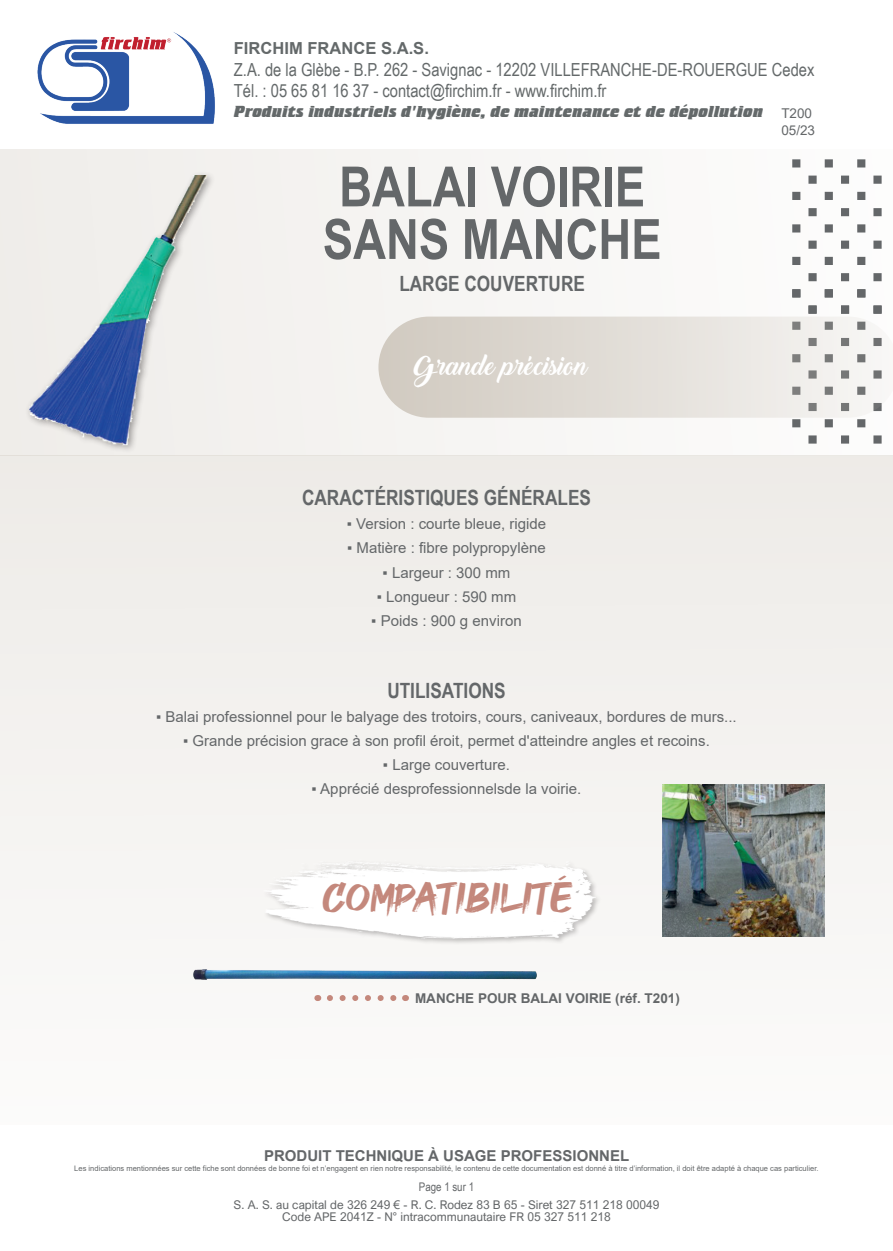
<style>
.page{position:relative;width:893px;height:1251px;background:#fff}
.page>*{position:absolute;margin:0;border:0;box-sizing:border-box;transform-origin:0 0}
.t1{font:133.5px/129.8px "Arial";color:#646769}
.t2{font:700 55.5px/52.5px "Arial Narrow";color:#646769}
.t3{font:42px "GOODBRUSH";color:#c4887c}
.t4{font:25.5px "Backto Black Demo";color:#fff}
.t5{font:700 21px "Arial Narrow";color:#646769}
.t6{font:18px/21.6px "Arial Narrow";color:#64696a}
.t7{font:16.5px "Crillee Extra Bold Italic Plain";color:#64696a}
.t8{font:700 16.5px "Arial";color:#64696a}
.t9{font:15px "Arial";color:#646769}
.t10{font:700 15px "Arial";color:#646769}
.t11{font:700 13.5px "Arial";color:#646769}
.t12{font:13.5px/16.2px "Arial";color:#646769}
.t13{font:12px/12px "Arial Nova";color:#646769;text-align:center}
.t14{font:11.85px "Arial Narrow";color:#646769}
.t15{font:7.5px "Arial";color:#646769}
</style>
<div class="page">
<div style="left:0;top:455px;width:893px;height:669px;background:#f4f2f0"></div>
<div style="left:0;top:149px;width:893px;height:306px;background:#f7f5f4"></div>
<div style="left:25px;top:171px;width:191px;height:283px;background:#f2f0ed"></div>
<img style="left:0;top:175px;width:211px;height:273px">
<svg style="left:378px;top:316px;width:416px;height:101px"></svg>
<img style="left:266px;top:864px;width:332px;height:79px">
<img style="left:193px;top:969px;width:344px;height:10px">
<svg style="left:330px;top:995px;width:67px;height:5px"></svg>
<img style="left:662px;top:784px;width:163px;height:152px">
<img style="left:37px;top:32px;width:178px;height:92px">
<p class="t8" style="left:234px;top:37px;width:197px">FIRCHIM FRANCE S.A.S.</p>
<p class="t6" style="left:234px;top:58px;width:582px">Z.A. de la Glèbe - B.P. 262 - Savignac - 12202 VILLEFRANCHE-DE-ROUERGUE Cedex<br>Tél. : 05 65 81 16 37 - contact@firchim.fr - www.firchim.fr</p>
<p class="t7" style="left:234px;top:102px;width:531px">Produits industriels d'hygiène, de maintenance et de dépollution</p>
<p class="t12" style="left:781px;top:105px;width:35px">T200<br>05/23</p>
<h2 class="t2" style="left:323px;top:158px;width:340px">BALAI VOIRIE<br>SANS MANCHE</h2>
<h3 class="t5" style="left:399px;top:267px;width:187px">LARGE COUVERTURE</h3>
<h3 class="t4" style="left:414px;top:351px;width:176px">Grande précision</h3>
<h3 class="t5" style="left:302px;top:482px;width:290px">CARACTÉRISTIQUES GÉNÉRALES</h3>
<p class="t9" style="left:347px;top:513px;width:201px">▪ Version : courte bleue, rigide</p>
<p class="t9" style="left:347px;top:537px;width:200px">▪ Matière : fibre polypropylène</p>
<p class="t9" style="left:383px;top:561px;width:129px">▪ Largeur : 300 mm</p>
<p class="t9" style="left:377px;top:585px;width:141px">▪ Longueur : 590 mm</p>
<p class="t9" style="left:371px;top:609px;width:152px">▪ Poids : 900 g environ</p>
<h3 class="t5" style="left:387px;top:674px;width:120px">UTILISATIONS</h3>
<p class="t9" style="left:156px;top:705px;width:582px">▪ Balai professionnel pour le balyage des trotoirs, cours, caniveaux, bordures de murs...</p>
<p class="t9" style="left:183px;top:729px;width:528px">▪ Grande précision grace à son profil éroit, permet d'atteindre angles et recoins.</p>
<p class="t9" style="left:383px;top:753px;width:129px">▪ Large couverture.</p>
<p class="t9" style="left:312px;top:777px;width:271px">▪ Apprécié desprofessionnelsde la voirie.</p>
<h3 class="t3" style="left:323px;top:873px;width:252px">COMPATIBILITÉ</h3>
<p class="t11" style="left:415px;top:988px;width:266px">MANCHE POUR BALAI VOIRIE (réf. T201)</p>
<h1 class="t1" style="left:786px;top:168px;width:96px">░ ░</h1>
<p class="t10" style="left:264px;top:1144px;width:367px">PRODUIT TECHNIQUE À USAGE PROFESSIONNEL</p>
<p class="t15" style="left:74px;top:1163px;width:746px">Les indications mentionnées sur cette fiche sont données de bonne foi et n’engagent en rien notre responsabilité, le contenu de cette documentation est donné à titre d’information, il doit être adapté à chaque cas particulier.</p>
<p class="t14" style="left:419px;top:1177px;width:57px">Page 1 sur 1</p>
<p class="t13" style="left:234px;top:1198px;width:427px">S. A. S. au capital de 326 249 € - R. C. Rodez 83 B 65 - Siret 327 511 218 00049<br>Code APE 2041Z - N° intracommunautaire FR 05 327 511 218</p>
</div>
